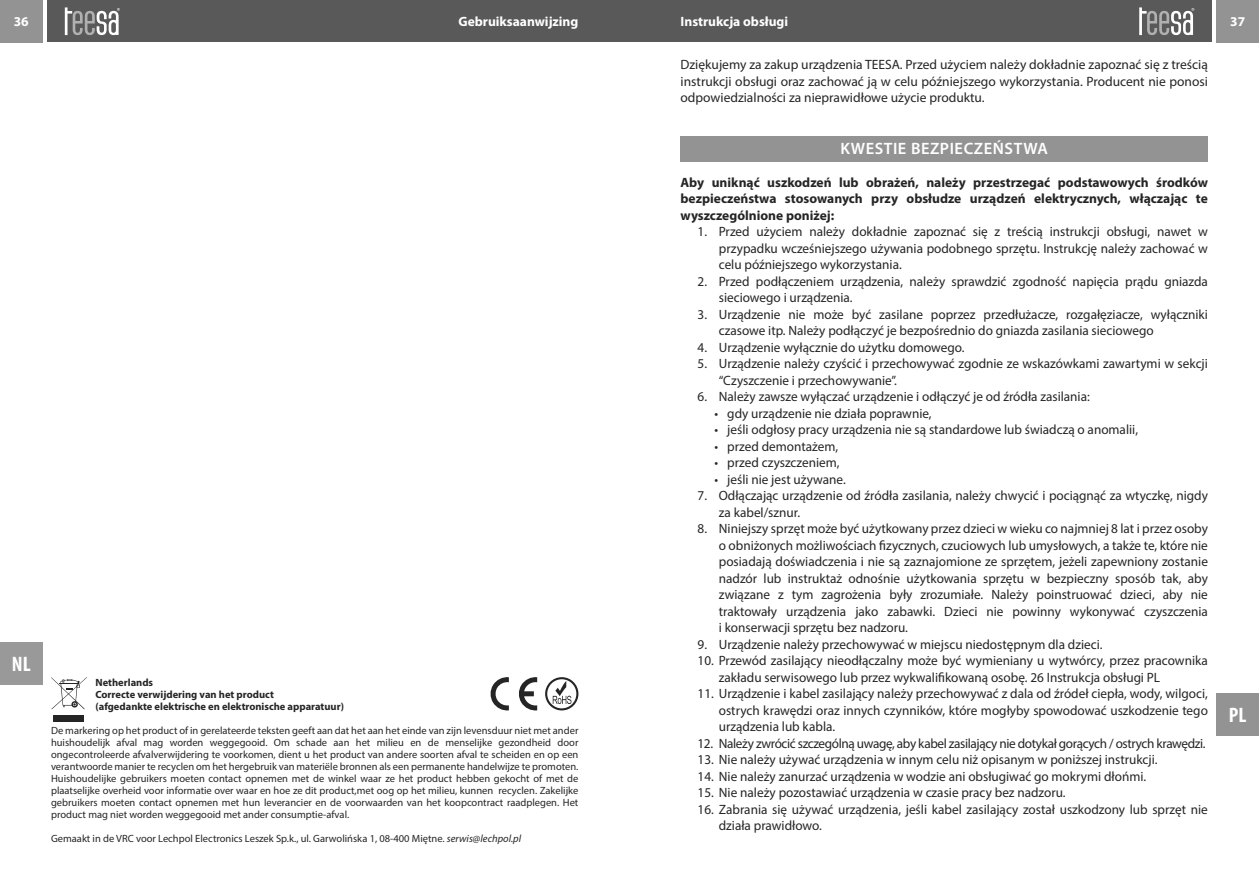
<style>
.page{position:relative;width:1259px;height:893px;background:#fff}
.page>*{position:absolute;margin:0;border:0;box-sizing:border-box;transform-origin:0 0}
.t1{font:700 condensed 21px "Myriad Pro";color:#fff}
.t2{font:600 16.5px "Myriad Pro";letter-spacing:.035em;color:#fff}
.t3{font:13.5px/16.5px "Myriad Pro";color:#252525}
.t4{font:700 13.5px/16.5px "Myriad Pro";color:#252525;text-align:justify}
.t5{font:13.5px "Myriad Pro";letter-spacing:-.03em;color:#252525}
.t6{font:700 13.5px "Myriad Pro";color:#fff}
.t7{font:10.5px/12px "Myriad Pro";color:#252525;text-align:justify}
.t8{font:700 10.5px/12px "Myriad Pro";color:#252525}
.s1{font-style:italic}
</style>
<div class="page">
<div style="left:47px;top:0;width:582px;height:42px;background:#595959"></div>
<div style="left:0;top:0;width:43px;height:43px;background:#939393"></div>
<div style="left:0;top:642px;width:43px;height:43px;background:#999"></div>
<svg style="left:65px;top:7px;width:55px;height:28px"></svg>
<div style="left:629px;top:0;width:583px;height:42px;background:#595959"></div>
<div style="left:1216px;top:0;width:43px;height:43px;background:#939393"></div>
<div style="left:1216px;top:693px;width:43px;height:43px;background:#939393"></div>
<svg style="left:1139px;top:7px;width:55px;height:28px"></svg>
<div style="left:53px;top:716px;width:31px;height:6px;background:#252525"></div>
<svg style="left:51px;top:677px;width:36px;height:32px"></svg>
<svg style="left:545px;top:677px;width:33px;height:33px"></svg>
<svg style="left:490px;top:677px;width:47px;height:34px"></svg>
<div style="left:680px;top:136px;width:528px;height:26px;background:#939393"></div>
<p class="t6" style="left:14px;top:16px;width:16px">36</p>
<p class="t6" style="left:458px;top:16px;width:121px">Gebruiksaanwijzing</p>
<h1 class="t1" style="left:12px;top:655px;width:20px">NL</h1>
<p class="t8" style="left:95px;top:677px;width:250px">Netherlands<br>Correcte verwijdering van het product<br>(afgedankte elektrische en elektronische apparatuur)</p>
<p class="t7" style="left:51px;top:725px;width:529px">De markering op het product of in gerelateerde teksten geeft aan dat het aan het einde van zijn levensduur niet met ander huishoudelijk afval mag worden weggegooid. Om schade aan het milieu en de menselijke gezondheid door ongecontroleerde afvalverwijdering te voorkomen, dient u het product van andere soorten afval te scheiden en op een verantwoorde manier te recyclen om het hergebruik van materiële bronnen als een permanente handelwijze te promoten.<br>Huishoudelijke gebruikers moeten contact opnemen met de winkel waar ze het product hebben gekocht of met de plaatselijke overheid voor informatie over waar en hoe ze dit product,met oog op het milieu, kunnen recyclen. Zakelijke gebruikers moeten contact opnemen met hun leverancier en de voorwaarden van het koopcontract raadplegen. Het product mag niet worden weggegooid met ander consumptie-afval.</p>
<p class="t7" style="left:51px;top:833px;width:471px">Gemaakt in de VRC voor Lechpol Electronics Leszek Sp.k., ul. Garwolińska 1, 08-400 Miętne. <span class="s1">serwis@lechpol.pl</span></p>
<p class="t6" style="left:680px;top:16px;width:109px">Instrukcja obsługi</p>
<p class="t6" style="left:1230px;top:16px;width:16px">37</p>
<p class="t3" style="left:680px;top:57px;width:529px;text-align:justify">Dziękujemy za zakup urządzenia TEESA. Przed użyciem należy dokładnie zapoznać się z treścią instrukcji obsługi oraz zachować ją w celu późniejszego wykorzystania. Producent nie ponosi odpowiedzialności za nieprawidłowe użycie produktu.</p>
<p class="t2" style="left:840px;top:142px;width:209px">KWESTIE BEZPIECZEŃSTWA</p>
<p class="t4" style="left:680px;top:175px;width:529px">Aby uniknąć uszkodzeń lub obrażeń, należy przestrzegać podstawowych środków bezpieczeństwa stosowanych przy obsłudze urządzeń elektrycznych, włączając te wyszczególnione poniżej:</p>
<p class="t3" style="left:719px;top:224px;width:490px;text-align:justify;text-indent:-21px">1. Przed użyciem należy dokładnie zapoznać się z treścią instrukcji obsługi, nawet w przypadku wcześniejszego używania podobnego sprzętu. Instrukcję należy zachować w celu późniejszego wykorzystania.</p>
<p class="t3" style="left:719px;top:274px;width:490px;text-indent:-21px">2. Przed podłączeniem urządzenia, należy sprawdzić zgodność napięcia prądu gniazda sieciowego i urządzenia.</p>
<p class="t3" style="left:719px;top:307px;width:490px;text-indent:-21px">3. Urządzenie nie może być zasilane poprzez przedłużacze, rozgałęziacze, wyłączniki czasowe itp. Należy podłączyć je bezpośrednio do gniazda zasilania sieciowego</p>
<p class="t3" style="left:697px;top:340px;width:268px">4. Urządzenie wyłącznie do użytku domowego.</p>
<p class="t3" style="left:719px;top:356px;width:490px;text-indent:-21px">5. Urządzenie należy czyścić i przechowywać zgodnie ze wskazówkami zawartymi w sekcji “Czyszczenie i przechowywanie”.</p>
<p class="t3" style="left:697px;top:389px;width:394px">6. Należy zawsze wyłączać urządzenie i odłączyć je od źródła zasilania:</p>
<p class="t3" style="left:714px;top:406px;width:219px">• gdy urządzenie nie działa poprawnie,</p>
<p class="t3" style="left:714px;top:422px;width:425px">• jeśli odgłosy pracy urządzenia nie są standardowe lub świadczą o anomalii,</p>
<p class="t3" style="left:714px;top:439px;width:125px">• przed demontażem,</p>
<p class="t3" style="left:714px;top:455px;width:127px">• przed czyszczeniem,</p>
<p class="t3" style="left:714px;top:472px;width:133px">• jeśli nie jest używane.</p>
<p class="t3" style="left:719px;top:488px;width:490px;text-indent:-21px">7. Odłączając urządzenie od źródła zasilania, należy chwycić i pociągnąć za wtyczkę, nigdy za kabel/sznur.</p>
<p class="t3" style="left:719px;top:521px;width:490px;text-align:justify;text-indent:-21px">8. Niniejszy sprzęt może być użytkowany przez dzieci w wieku co najmniej 8 lat i przez osoby o obniżonych możliwościach fizycznych, czuciowych lub umysłowych, a także te, które nie posiadają doświadczenia i nie są zaznajomione ze sprzętem, jeżeli zapewniony zostanie nadzór lub instruktaż odnośnie użytkowania sprzętu w bezpieczny sposób tak, aby związane z tym zagrożenia były zrozumiałe. Należy poinstruować dzieci, aby nie traktowały urządzenia jako zabawki. Dzieci nie powinny wykonywać czyszczenia i konserwacji sprzętu bez nadzoru.</p>
<p class="t3" style="left:697px;top:637px;width:406px">9. Urządzenie należy przechowywać w miejscu niedostępnym dla dzieci.</p>
<p class="t3" style="left:719px;top:654px;width:490px;text-indent:-21px">10. Przewód zasilający nieodłączalny może być wymieniany u wytwórcy, przez pracownika zakładu serwisowego lub przez wykwalifikowaną osobę. 26 Instrukcja obsługi PL</p>
<p class="t3" style="left:719px;top:686px;width:490px;text-align:justify;text-indent:-21px">11. Urządzenie i kabel zasilający należy przechowywać z dala od źródeł ciepła, wody, wilgoci, ostrych krawędzi oraz innych czynników, które mogłyby spowodować uszkodzenie tego urządzenia lub kabla.</p>
<p class="t5" style="left:697px;top:737px;width:509px">12. Należy zwrócić szczególną uwagę, aby kabel zasilający nie dotykał gorących / ostrych krawędzi.</p>
<p class="t3" style="left:697px;top:752px;width:461px">13. Nie należy używać urządzenia w innym celu niż opisanym w poniższej instrukcji.</p>
<p class="t3" style="left:697px;top:769px;width:450px">14. Nie należy zanurzać urządzenia w wodzie ani obsługiwać go mokrymi dłońmi.</p>
<p class="t3" style="left:697px;top:785px;width:370px">15. Nie należy pozostawiać urządzenia w czasie pracy bez nadzoru.</p>
<p class="t3" style="left:719px;top:802px;width:490px;text-indent:-21px">16. Zabrania się używać urządzenia, jeśli kabel zasilający został uszkodzony lub sprzęt nie działa prawidłowo.</p>
<h1 class="t1" style="left:1229px;top:706px;width:19px">PL</h1>
</div>
